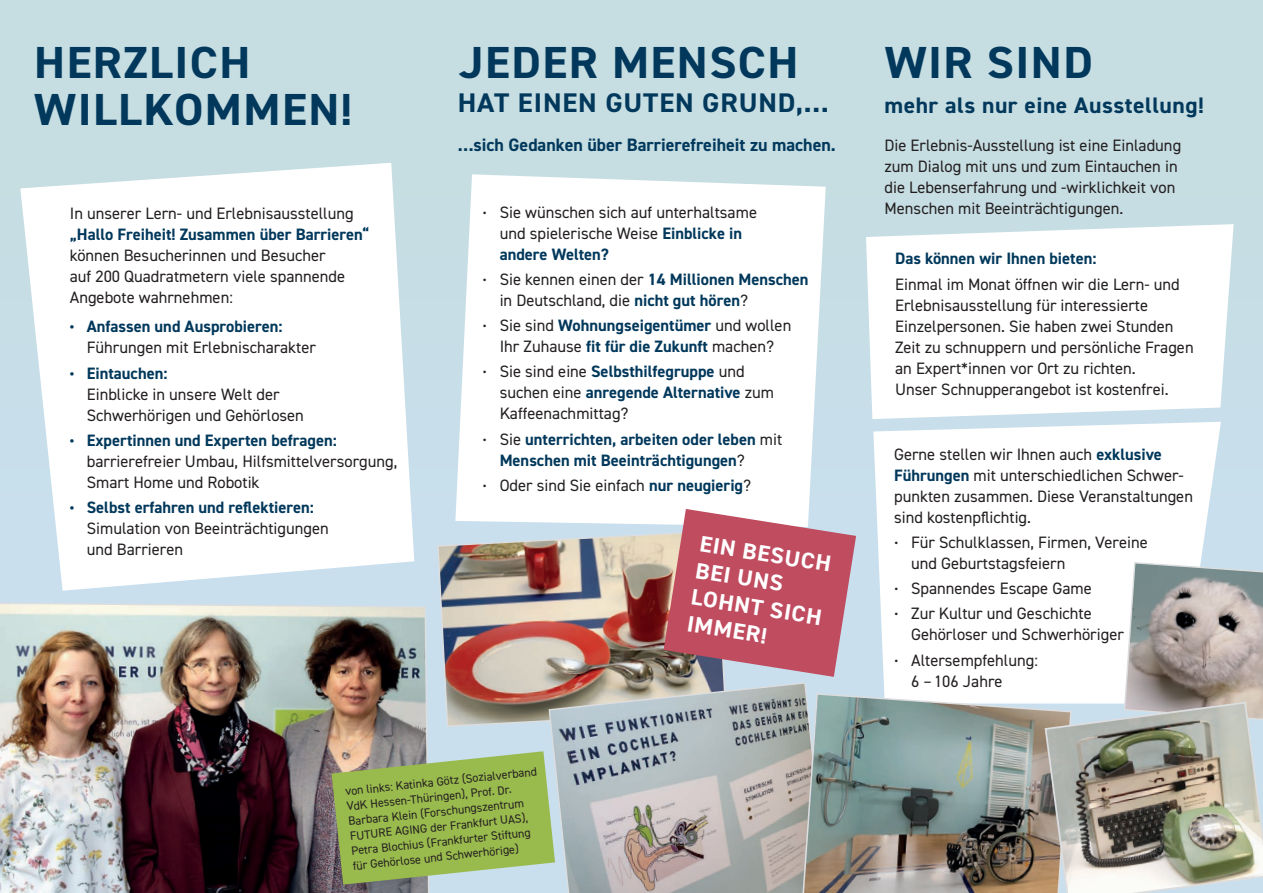
<style>
.page{position:relative;width:1263px;height:893px;background:#c6dde2}
.page>*{position:absolute;margin:0;border:0;box-sizing:border-box;transform-origin:0 0}
.t1{font:700 45px "DIN2014";letter-spacing:.03em;color:#01385b;scale:1.05 1}
.t2{font:700 27px "DIN2014";letter-spacing:.03em;color:#01385b;scale:1.05 1}
.t3{font:700 22.5px/27px "DIN2014";color:#fff;scale:1.05 1}
.t4{font:700 22.5px "DIN2014";letter-spacing:.02em;color:#01385b;scale:1.05 1}
.Grundschrift{font:700 18px "DIN2014";color:#01385b}
.Grundschrift-2{font:16.5px/21px "DIN2014";color:#231f20}
.Grundschrift-3{font:700 16.5px/21px "DIN2014";color:#01385b;text-align:center}
.Grundschrift-4{font:12px/15px "DIN2014";color:#231f20}
.s1{font-weight:700;color:#01385b}
.s2{font-weight:700;font-size:15px;color:#01385b}
.s3{font-size:15px}
.s4{font-weight:400;font-size:15px;color:#231f20}
.s5{font-weight:400;color:#231f20}
</style>
<div class="page">
<img style="left:0;top:601px;width:430px;height:292px">
<svg style="left:20px;top:163px;width:394px;height:428px;background:#f7fafb"></svg>
<svg style="left:866px;top:224px;width:367px;height:195px;background:#fafcfc"></svg>
<svg style="left:863px;top:421px;width:358px;height:271px;background:#f9fbfd"></svg>
<svg style="left:455px;top:174px;width:371px;height:353px;background:#fbfcfd"></svg>
<img style="left:436px;top:530px;width:291px;height:198px">
<img style="left:548px;top:681px;width:282px;height:212px">
<svg style="left:332px;top:751px;width:223px;height:134px;background:#9eb964"></svg>
<svg style="left:664px;top:509px;width:192px;height:168px;background:#c06878"></svg>
<img style="left:800px;top:692px;width:243px;height:201px">
<img style="left:1043px;top:561px;width:220px;height:332px">
<p class="t1" style="left:34px;top:32px;width:207px">HERZLICH</p>
<p class="t1" style="left:34px;top:79px;width:304px">WILLKOMMEN!</p>
<p class="Grundschrift-2" style="left:70px;top:202px;width:301px">In unserer Lern- und Erlebnisausstellung <span class="s1">„Hallo Freiheit! Zusammen über Barrieren“ </span>können Besucherinnen und Besucher<br>auf 200 Quadratmetern viele spannende Angebote wahrnehmen:</p>
<p class="Grundschrift-2" style="left:87px;top:316px;width:231px;text-indent:-17px"><span class="s2">•</span> <span class="s1">Anfassen und Ausprobieren:<br></span>Führungen mit Erlebnischarakter</p>
<p class="Grundschrift-2" style="left:87px;top:362px;width:219px;text-indent:-17px"><span class="s2">•</span> <span class="s1">Eintauchen:<br></span>Einblicke in unsere Welt der<br>Schwerhörigen und Gehörlosen</p>
<p class="Grundschrift-2" style="left:87px;top:429px;width:312px;text-indent:-17px"><span class="s2">•</span> <span class="s1">Expertinnen und Experten befragen: </span>barrierefreier Umbau, Hilfsmittelversorgung,<br>Smart Home und Robotik</p>
<p class="Grundschrift-2" style="left:87px;top:496px;width:244px;text-indent:-17px"><span class="s2">•</span> <span class="s1">Selbst erfahren und reflektieren:<br></span>Simulation von Beeinträchtigungen und Barrieren</p>
<p class="t1" style="left:459px;top:32px;width:324px">JEDER MENSCH</p>
<p class="t1" style="left:885px;top:32px;width:200px">WIR SIND</p>
<p class="t2" style="left:458px;top:85px;width:355px">HAT EINEN GUTEN GRUND,…</p>
<p class="t4" style="left:884px;top:90px;width:306px">mehr als nur eine Ausstellung!</p>
<p class="Grundschrift" style="left:458px;top:133px;width:380px">…sich Gedanken über Barrierefreiheit zu machen.</p>
<p class="Grundschrift-2" style="left:500px;top:201px;width:259px;text-indent:-17px"><span class="s3">•</span> Sie wünschen sich auf unterhaltsame und spielerische Weise <span class="s1">Einblicke in andere Welten?</span></p>
<p class="Grundschrift-2" style="left:500px;top:268px;width:310px;text-indent:-17px"><span class="s3">•</span> Sie kennen einen der <span class="s1">14 Millionen Menschen </span>in Deutschland, die <span class="s1">nicht gut hören</span>?</p>
<p class="Grundschrift-3" style="left:483px;top:315px;width:310px"><span class="s4">•</span> <span class="s5">Sie sind</span> Wohnungseigentümer <span class="s5">und wollen<br>Ihr Zuhause</span> f it für die Zukunft <span class="s5">machen?</span></p>
<p class="Grundschrift-2" style="left:500px;top:361px;width:276px;text-indent:-17px"><span class="s3">•</span> Sie sind eine <span class="s1">Selbsthilfegruppe</span> und suchen eine <span class="s1">anregende Alternative</span> zum<br>Kaffeenachmittag?</p>
<p class="Grundschrift-3" style="left:500px;top:428px;width:284px;text-align:left;text-indent:-17px"><span class="s4">•</span> <span class="s5">Sie</span> unterrichten, arbeiten oder leben <span class="s5">mit<br></span>Menschen mit Beeinträchtigungen<span class="s5">?</span></p>
<p class="Grundschrift-2" style="left:483px;top:474px;width:270px"><span class="s3">•</span> Oder sind Sie einfach <span class="s1">nur neugierig</span>?</p>
<p class="t3" style="left:702px;top:530px;width:128px;rotate:9deg">EIN BESUCH<br>BEI UNS<br>LOHNT SICH<br>IMMER!</p>
<p class="Grundschrift-2" style="left:884px;top:134px;width:298px">Die Erlebnis-Ausstellung ist eine Einladung zum Dialog mit uns und zum Eintauchen in die Lebenserfahrung und -wirklichkeit von Menschen mit Beeinträchtigungen.</p>
<p class="Grundschrift-3" style="left:895px;top:248px;width:203px">Das können wir Ihnen bieten:</p>
<p class="Grundschrift-2" style="left:895px;top:273px;width:300px">Einmal im Monat öffnen wir die Lern- und Erlebnisausstellung für interessierte Einzelpersonen. Sie haben zwei Stunden Zeit zu schnuppern und persönliche Fragen an Expert*innen vor Ort zu richten.<br>Unser Schnupperangebot ist kostenfrei.</p>
<p class="Grundschrift-2" style="left:894px;top:443px;width:300px">Gerne stellen wir Ihnen auch <span class="s1">exklusive Führungen</span> mit unterschiedlichen Schwer&shy;punkten zusammen. Diese Veranstaltungen sind kostenpflichtig.</p>
<p class="Grundschrift-2" style="left:911px;top:531px;width:238px;text-indent:-17px"><span class="s3">•</span> Für Schulklassen, Firmen, Vereine und Geburtstagsfeiern</p>
<p class="Grundschrift-2" style="left:894px;top:578px;width:199px"><span class="s3">•</span> Spannendes Escape Game</p>
<p class="Grundschrift-2" style="left:911px;top:603px;width:214px;text-indent:-17px"><span class="s3">•</span> Zur Kultur und Geschichte<br>Gehörloser und Schwerhöriger</p>
<p class="Grundschrift-2" style="left:911px;top:649px;width:128px;text-indent:-17px"><span class="s3">•</span> Altersempfehlung:<br>6 – 106 Jahre</p>
<p class="Grundschrift-4" style="left:344px;top:784px;width:194px;rotate:-6deg">von links: Katinka Götz (Sozialverband VdK Hessen-Thüringen), Prof. Dr.<br>Barbara Klein (Forschungszentrum FUTURE AGING der Frankfurt UAS), Petra Blochius (Frankfurter Stiftung für Gehörlose und Schwerhörige)</p>
</div>
